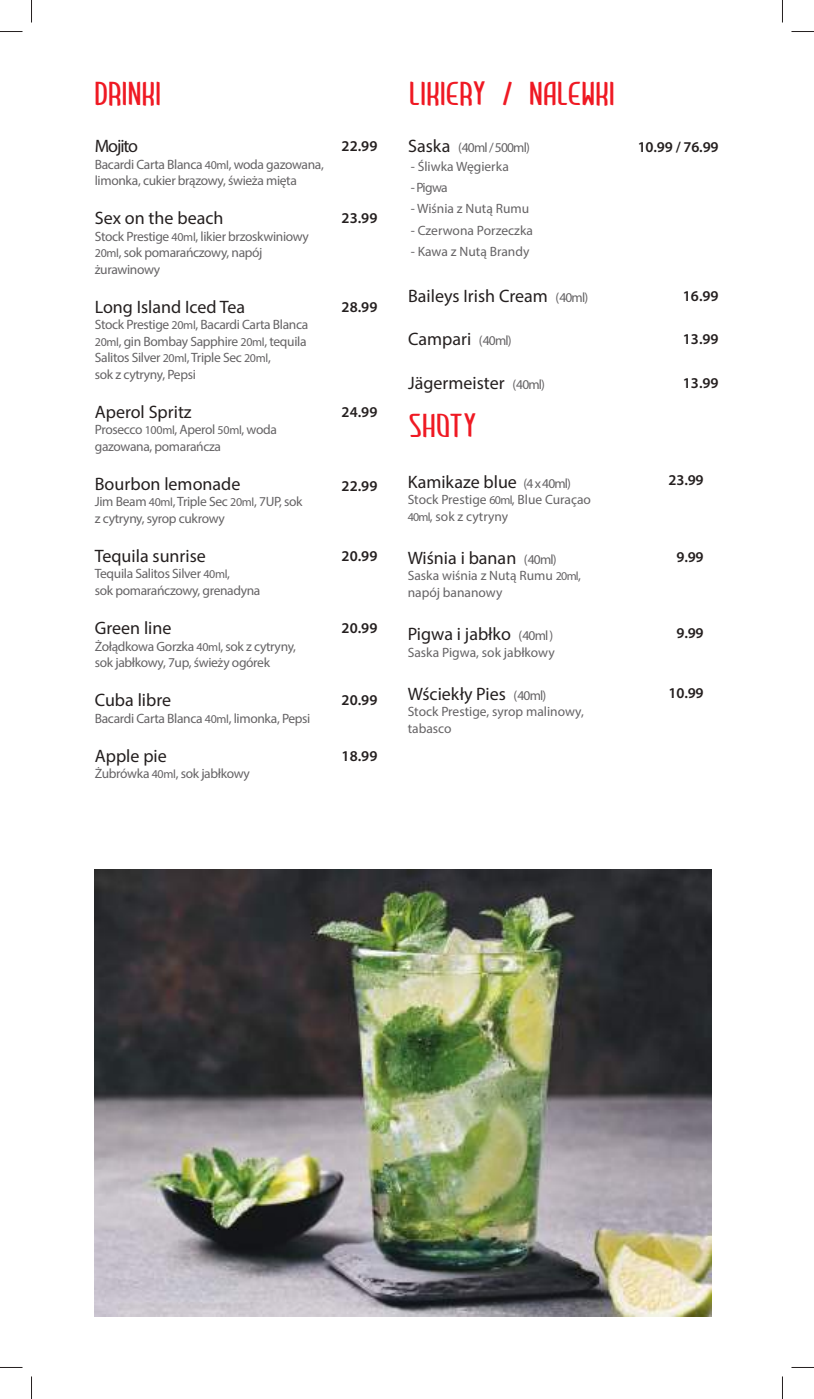
<style>
.page{position:relative;width:814px;height:1399px;background:#fff}
.page>*{position:absolute;margin:0;border:0;box-sizing:border-box;transform-origin:0 0}
.t1{font:33px "Clip Condensed";letter-spacing:.025em;color:#ef1923}
.t2{font:18px "Myriad Pro";color:#241f1f}
.t3{font:600 15px "Myriad Pro";color:#241f1f}
.t4{font:13.5px/16.5px "Myriad Pro";letter-spacing:-.025em;color:#656365}
.t5{font:13.5px/16.5px "Myriad Pro";color:#656365}
.t6{font:13.5px "Myriad Pro";letter-spacing:-.06em;color:#656365}
.s1{font-size:18px;color:#241f1f}
.s2{font-size:13.5px;color:#656365}
.s3{font-size:12px}
</style>
<div class="page">
<img style="left:95px;top:869px;width:616px;height:447px">
<svg style="left:0;top:31px;width:22px;height:1px"></svg>
<svg style="left:791px;top:31px;width:22px;height:1px"></svg>
<svg style="left:31px;top:0;width:1px;height:22px"></svg>
<svg style="left:31px;top:1376px;width:1px;height:22px"></svg>
<svg style="left:782px;top:0;width:1px;height:22px"></svg>
<svg style="left:782px;top:1376px;width:1px;height:22px"></svg>
<h1 class="t1" style="left:93px;top:76px;width:68px">DRINKI</h1>
<h1 class="t1" style="left:408px;top:76px;width:206px">LIKIERY / NALEWKI</h1>
<p class="t6" style="left:408px;top:139px;width:123px"><span class="s1">Saska</span> (40ml / 500ml)</p>
<p class="t3" style="left:637px;top:137px;width:82px">10.99 / 76.99</p>
<p class="t5" style="left:410px;top:158px;width:100px">- Śliwka Węgierka</p>
<p class="t4" style="left:410px;top:179px;width:39px">- Pigwa</p>
<p class="t5" style="left:410px;top:200px;width:120px">- Wiśnia z Nutą Rumu</p>
<p class="t5" style="left:410px;top:222px;width:124px">- Czerwona Porzeczka</p>
<p class="t5" style="left:410px;top:243px;width:120px">- Kawa z Nutą Brandy</p>
<h2 class="t2" style="left:408px;top:285px;width:181px">Baileys Irish Cream <span class="s2">(40ml)</span></h2>
<p class="t3" style="left:682px;top:286px;width:37px">16.99</p>
<h2 class="t2" style="left:408px;top:328px;width:105px">Campari <span class="s2">(40ml)</span></h2>
<p class="t3" style="left:682px;top:330px;width:37px">13.99</p>
<h2 class="t2" style="left:408px;top:371px;width:138px">Jägermeister <span class="s2">(40ml)</span></h2>
<p class="t3" style="left:682px;top:373px;width:37px">13.99</p>
<h2 class="t2" style="left:95px;top:135px;width:45px">Mojito</h2>
<p class="t4" style="left:95px;top:156px;width:230px">Bacardi Carta Blanca <span class="s3">40ml</span>, woda gazowana, limonka, cukier brązowy, świeża mięta</p>
<p class="t3" style="left:341px;top:137px;width:37px">22.99</p>
<h2 class="t2" style="left:95px;top:207px;width:130px">Sex on the beach</h2>
<p class="t4" style="left:95px;top:228px;width:216px">Stock Prestige <span class="s3">40ml</span>, likier brzoskwiniowy<br><span class="s3">20ml</span>, sok pomarańczowy, napój żurawinowy</p>
<p class="t3" style="left:341px;top:209px;width:37px">23.99</p>
<h2 class="t2" style="left:95px;top:295px;width:152px">Long Island Iced Tea</h2>
<p class="t4" style="left:95px;top:316px;width:215px">Stock Prestige <span class="s3">20ml</span>, Bacardi Carta Blanca <span class="s3">20ml</span>, gin Bombay Sapphire <span class="s3">20ml</span>, tequila Salitos Silver <span class="s3">20ml</span>, Triple Sec <span class="s3">20ml</span>,<br>sok z cytryny, Pepsi</p>
<p class="t3" style="left:341px;top:297px;width:37px">28.99</p>
<h2 class="t2" style="left:95px;top:400px;width:98px">Aperol Spritz</h2>
<p class="t4" style="left:95px;top:421px;width:184px">Prosecco <span class="s3">100ml</span>, Aperol <span class="s3">50ml</span>, woda gazowana, pomarańcza</p>
<h2 class="t2" style="left:95px;top:472px;width:147px">Bourbon lemonade</h2>
<p class="t4" style="left:95px;top:493px;width:209px">Jim Beam <span class="s3">40ml</span>, Triple Sec <span class="s3">20ml</span>, 7UP, sok z cytryny, syrop cukrowy</p>
<h2 class="t2" style="left:95px;top:544px;width:113px">Tequila sunrise</h2>
<p class="t4" style="left:95px;top:565px;width:167px">Tequila Salitos Silver <span class="s3">40ml</span>,<br>sok pomarańczowy, grenadyna</p>
<h2 class="t2" style="left:95px;top:616px;width:78px">Green line</h2>
<p class="t4" style="left:95px;top:637px;width:203px">Żołądkowa Gorzka <span class="s3">40ml</span>, sok z cytryny, sok jabłkowy, 7up, świeży ogórek</p>
<h2 class="t2" style="left:95px;top:689px;width:78px">Cuba libre</h2>
<p class="t4" style="left:95px;top:709px;width:217px">Bacardi Carta Blanca <span class="s3">40ml</span>, limonka, Pepsi</p>
<h2 class="t2" style="left:95px;top:744px;width:73px">Apple pie</h2>
<p class="t4" style="left:95px;top:765px;width:156px">Żubrówka <span class="s3">40ml</span>, sok jabłkowy</p>
<p class="t3" style="left:341px;top:402px;width:37px">24.99</p>
<p class="t3" style="left:341px;top:477px;width:37px">22.99</p>
<p class="t3" style="left:341px;top:546px;width:37px">20.99</p>
<p class="t3" style="left:341px;top:618px;width:37px">20.99</p>
<p class="t3" style="left:341px;top:690px;width:37px">20.99</p>
<p class="t3" style="left:341px;top:746px;width:37px">18.99</p>
<h1 class="t1" style="left:407px;top:408px;width:69px">SHOTY</h1>
<h2 class="t2" style="left:407px;top:470px;width:165px">Kamikaze blue <span class="s2">(4 x 40ml)</span></h2>
<p class="t5" style="left:407px;top:491px;width:185px">Stock Prestige <span class="s3">60ml</span>, Blue Curaçao<br><span class="s3">40ml</span>, sok z cytryny</p>
<h2 class="t2" style="left:407px;top:546px;width:150px">Wiśnia i banan <span class="s2">(40ml)</span></h2>
<p class="t5" style="left:407px;top:567px;width:175px">Saska wiśnia z Nutą Rumu <span class="s3">20ml</span>, napój bananowy</p>
<h2 class="t2" style="left:407px;top:623px;width:147px">Pigwa i jabłko <span class="s2">(40ml )</span></h2>
<p class="t5" style="left:407px;top:643px;width:148px">Saska Pigwa, sok jabłkowy</p>
<h2 class="t2" style="left:407px;top:682px;width:140px">Wściekły Pies <span class="s2">(40ml)</span></h2>
<p class="t5" style="left:407px;top:703px;width:178px">Stock Prestige, syrop malinowy, tabasco</p>
<p class="t3" style="left:668px;top:470px;width:37px">23.99</p>
<p class="t3" style="left:676px;top:547px;width:29px">9.99</p>
<p class="t3" style="left:676px;top:623px;width:29px">9.99</p>
<p class="t3" style="left:668px;top:683px;width:37px">10.99</p>
</div>
